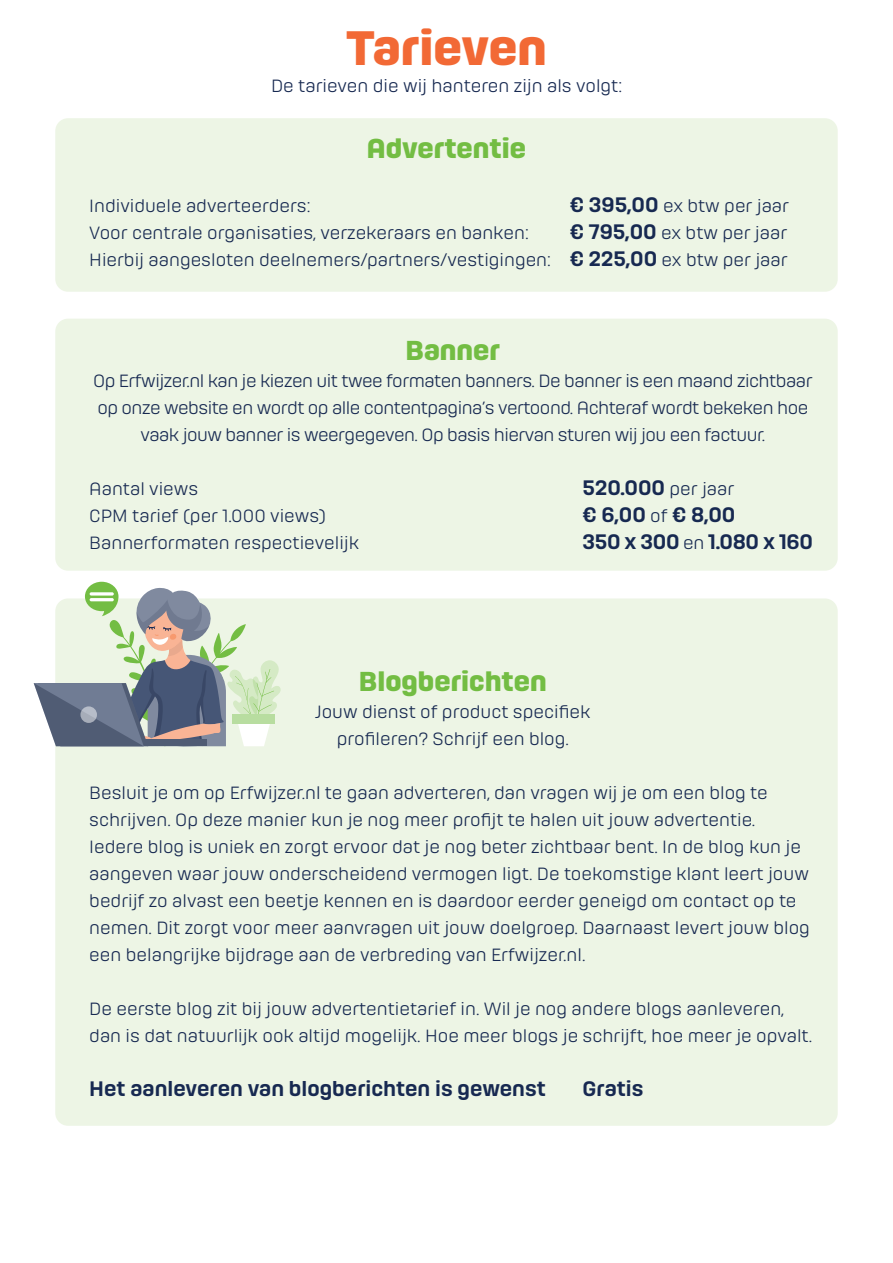
<style>
.page{position:relative;width:893px;height:1263px;background:#fff}
.page>*{position:absolute;margin:0;border:0;box-sizing:border-box;transform-origin:0 0}
.t1{font:700 45px "Hong Kong";color:#f26935}
.t2{font:700 25.5px "Hong Kong";color:#73bd43}
.t3{font:500 19.5px "Hong Kong";color:#172951}
.t4{font:500 19.5px "Hong Kong";letter-spacing:-.02em;color:#172951}
.t5{font:300 16.5px/27px "Hong Kong";color:#172951}
.t6{font:300 16.5px/27px "Hong Kong";letter-spacing:-.03em;color:#172951;text-align:center}
.s1{font-weight:500;font-size:19.5px}
.s2{font-weight:300;font-size:16.5px}
</style>
<div class="page">
<div style="left:55px;top:118px;width:783px;height:174px;background:#edf5e5;border-radius:13px"></div>
<div style="left:55px;top:319px;width:783px;height:252px;background:#edf5e5;border-radius:13px"></div>
<div style="left:55px;top:598px;width:783px;height:528px;background:#edf5e5;border-radius:13px"></div>
<svg style="left:34px;top:582px;width:247px;height:165px"></svg>
<div style="left:233px;top:714px;width:42px;height:10px;background:#b8dda0"></div>
<h1 class="t1" style="left:346px;top:17px;width:202px">Tarieven</h1>
<p class="t5" style="left:271px;top:72px;width:352px">De tarieven die wij hanteren zijn als volgt:</p>
<h2 class="t2" style="left:367px;top:131px;width:161px">Advertentie</h2>
<p class="t5" style="left:89px;top:192px;width:222px">Individuele adverteerders:</p>
<p class="t5" style="left:570px;top:192px;width:221px"><span class="s1">€ 395,00</span> ex btw per jaar</p>
<p class="t5" style="left:89px;top:219px;width:441px">Voor centrale organisaties, verzekeraars en banken:</p>
<p class="t5" style="left:89px;top:219px;width:700px;text-align:right"><span class="s1">€ 795,00</span> ex btw per jaar<br>Hierbij aangesloten deelnemers/partners/vestigingen: <span class="s1">€ 225,00</span> ex btw per jaar</p>
<h2 class="t2" style="left:406px;top:332px;width:96px">Banner</h2>
<p class="t6" style="left:93px;top:366px;width:721px">Op Erfwijzer.nl kan je kiezen uit twee formaten banners. De banner is een maand zichtbaar op onze website en wordt op alle contentpagina’s vertoond. Achteraf wordt bekeken hoe vaak jouw banner is weergegeven. Op basis hiervan sturen wij jou een factuur.</p>
<p class="t5" style="left:89px;top:474px;width:110px">Aantal views</p>
<p class="t3" style="left:583px;top:474px;width:153px">520.000 <span class="s2">per jaar</span></p>
<p class="t5" style="left:89px;top:501px;width:238px">CPM tarief (per 1.000 views)</p>
<p class="t3" style="left:583px;top:501px;width:154px">€ 6,00 <span class="s2">of</span> € 8,00</p>
<p class="t5" style="left:89px;top:528px;width:271px">Bannerformaten respectievelijk</p>
<p class="t4" style="left:583px;top:528px;width:232px">350 x 300 <span class="s2">en</span> 1.080 x 160</p>
<h2 class="t2" style="left:359px;top:663px;width:189px">Blogberichten</h2>
<p class="t5" style="left:315px;top:698px;width:277px;text-align:center">Jouw dienst of product specifiek profileren? Schrijf een blog.</p>
<p class="t5" style="left:89px;top:779px;width:722px">Besluit je om op Erfwijzer.nl te gaan adverteren, dan vragen wij je om een blog te schrijven. Op deze manier kun je nog meer profijt te halen uit jouw advertentie.<br>Iedere blog is uniek en zorgt ervoor dat je nog beter zichtbaar bent. In de blog kun je aangeven waar jouw onderscheidend vermogen ligt. De toekomstige klant leert jouw bedrijf zo alvast een beetje kennen en is daardoor eerder geneigd om contact op te nemen. Dit zorgt voor meer aanvragen uit jouw doelgroep. Daarnaast levert jouw blog een belangrijke bijdrage aan de verbreding van Erfwijzer.nl.</p>
<p class="t5" style="left:89px;top:995px;width:724px">De eerste blog zit bij jouw advertentietarief in. Wil je nog andere blogs aanleveren, dan is dat natuurlijk ook altijd mogelijk. Hoe meer blogs je schrijft, hoe meer je opvalt.</p>
<p class="t3" style="left:89px;top:1075px;width:458px">Het aanleveren van blogberichten is gewenst</p>
<p class="t3" style="left:583px;top:1075px;width:62px">Gratis</p>
</div>
